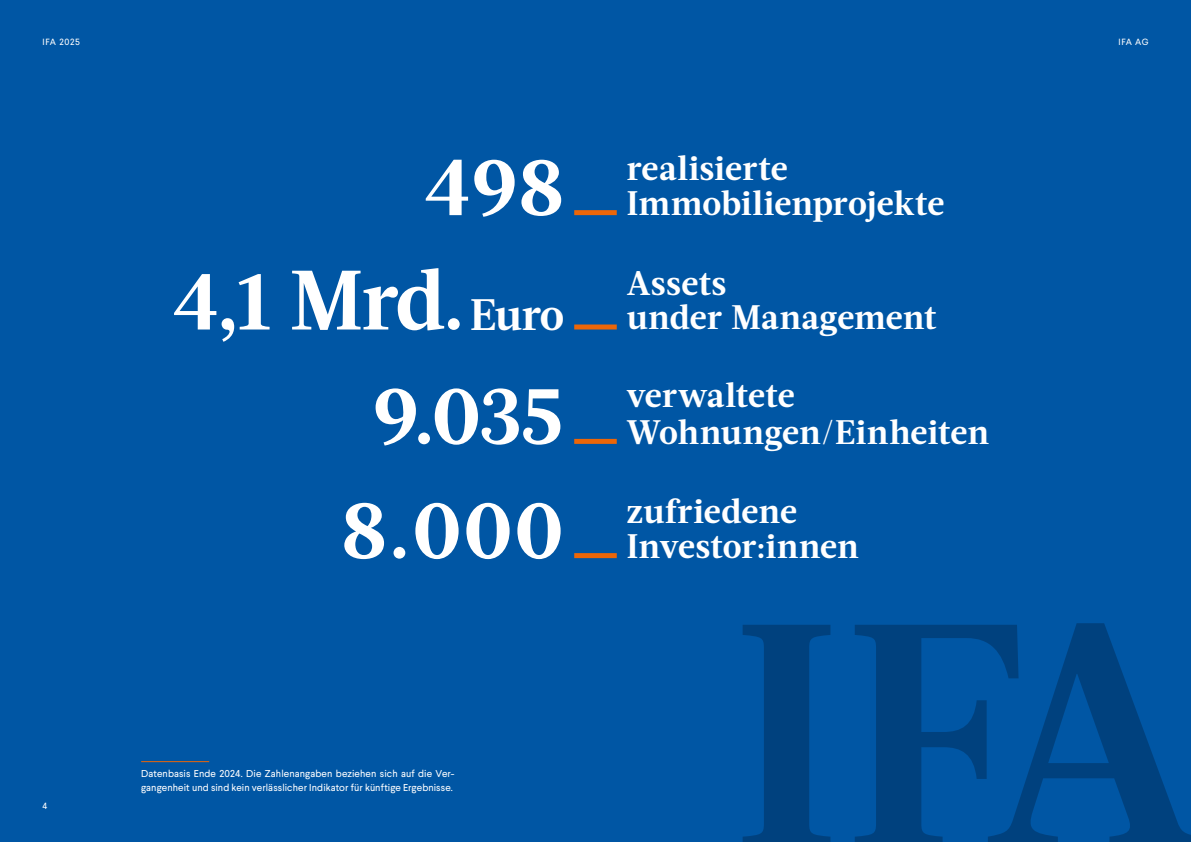
<style>
.page{position:relative;width:1191px;height:842px;background:#0056a4}
.page>*{position:absolute;margin:0;border:0;box-sizing:border-box;transform-origin:0 0}
.t1{font:700 84px "Acta";letter-spacing:-.01em;color:#fff}
.t2{font:700 34px/35px "Acta";letter-spacing:.005em;color:#fff}
.t3{font:10px/14px "Larsseit";letter-spacing:.01em;color:#fff}
.t4{font:9px "Larsseit";letter-spacing:.08em;color:#fff}
.s1{font-size:44px}
</style>
<div class="page">
<hr style="left:141px;top:761px;width:68px;height:1px;background:#ec6608">
<div style="left:574px;top:553px;width:43px;height:5px;background:#ec6608"></div>
<div style="left:574px;top:324px;width:43px;height:5px;background:#ec6608"></div>
<div style="left:574px;top:210px;width:43px;height:5px;background:#ec6608"></div>
<div style="left:574px;top:439px;width:43px;height:5px;background:#ec6608"></div>
<svg style="left:742px;top:623px;width:449px;height:219px"></svg>
<p class="t4" style="left:43px;top:36px;width:39px">IFA 2025</p>
<p class="t4" style="left:1118px;top:36px;width:32px">IFA AG</p>
<h1 class="t1" style="left:424px;top:136px;width:142px">498</h1>
<h2 class="t2" style="left:626px;top:151px;width:319px">realisierte<br>Immobilienprojekte</h2>
<h1 class="t1" style="left:172px;top:250px;width:394px">4,1 Mrd. <span class="s1">Euro</span></h1>
<h2 class="t2" style="left:626px;top:265px;width:311px">Assets<br>under Management</h2>
<h1 class="t1" style="left:372px;top:365px;width:194px">9.035</h1>
<h2 class="t2" style="left:626px;top:377px;width:364px;line-height:37px">verwaltete<br>Wohnungen/Einheiten</h2>
<h1 class="t1" style="left:341px;top:479px;width:225px">8.000</h1>
<h2 class="t2" style="left:626px;top:494px;width:234px">zufriedene<br>Investor:innen</h2>
<p class="t4" style="left:43px;top:800px;width:6px">4</p>
<p class="t3" style="left:141px;top:766px;width:315px">Datenbasis Ende 2024. Die Zahlenangaben beziehen sich auf die Ver&shy;gangenheit und sind kein verlässlicher Indikator für künftige Ergebnisse.</p>
</div>
